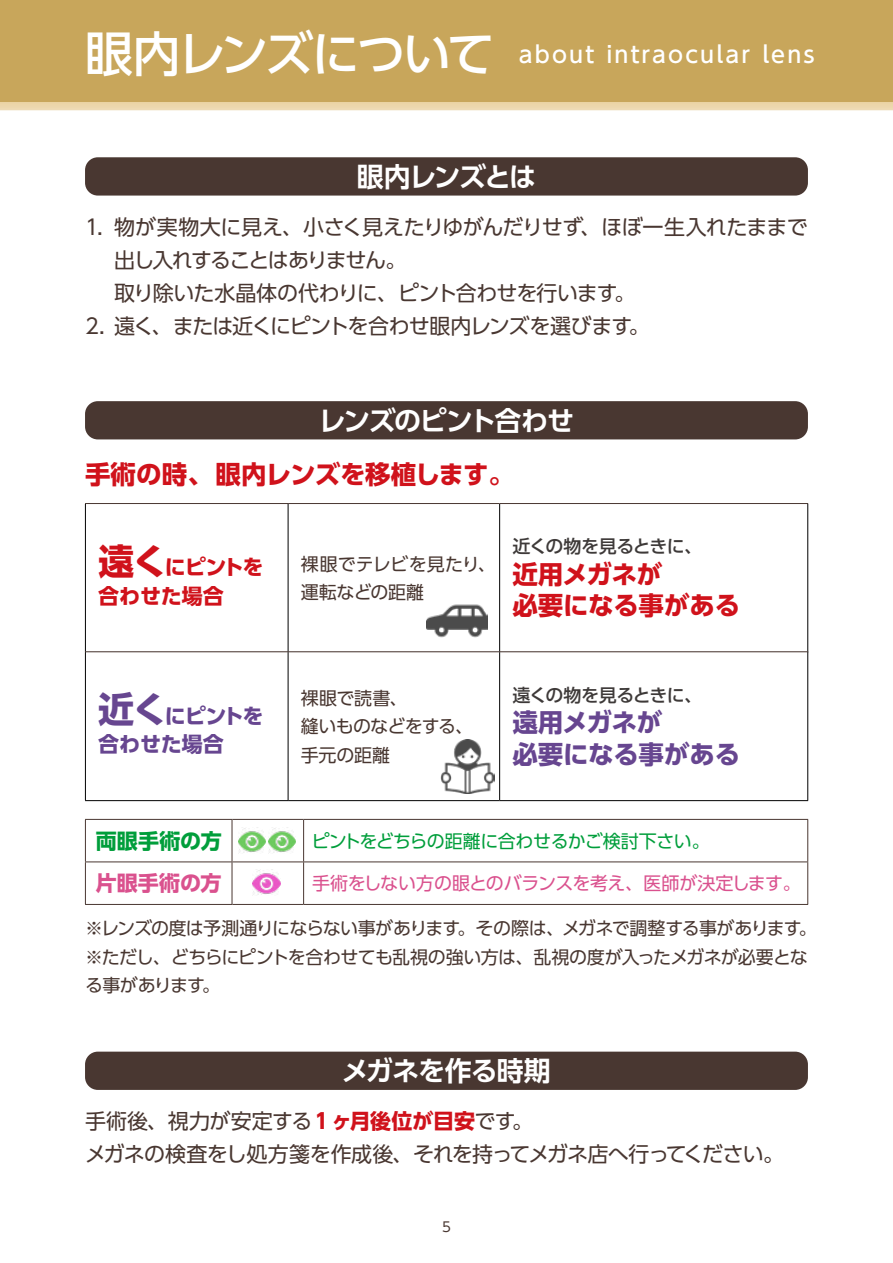
<style>
.page{position:relative;width:893px;height:1263px;background:#fff}
.page>*{position:absolute;margin:0;border:0;box-sizing:border-box;transform-origin:0 0}
.t1{font:700 27px "UD Shin Go Pro De";letter-spacing:-.05em;color:#fff}
.t2{font:700 25.5px/31.5px "UD Shin Go Pro";letter-spacing:-.01em;color:#d0121b}
.t3{font:700 25.5px/31.5px "UD Shin Go Pro";letter-spacing:-.01em;color:#674690}
.t4{font:500 22.5px "UD Shin Go Pro";letter-spacing:.095em;color:#fff}
.t5{font:21px/33px "UD Shin Go Pro";letter-spacing:-.04em;color:#493731}
.t6{font:700 21px/28.5px "UD Shin Go Pro";letter-spacing:-.005em;color:#d0121b}
.t7{font:700 21px/28.5px "UD Shin Go Pro";letter-spacing:-.005em;color:#674690}
.t8{font:700 21px "UD Shin Go Pro";letter-spacing:.01em;color:#009e3b}
.t9{font:700 21px "UD Shin Go Pro";letter-spacing:-.005em;color:#da518e}
.t10{font:18px/28.5px "UD Shin Go Pro";letter-spacing:-.035em;color:#493731}
.t11{font:18px "UD Shin Go Pro";letter-spacing:-.02em;color:#da518e}
.t12{font:18px "UD Shin Go Pro";letter-spacing:-.03em;color:#009e3b}
.t13{font:500 18px "UD Shin Go Pro";letter-spacing:-.045em;color:#3e3a39}
.t14{font:18px/28.5px "UD Shin Go Pro";letter-spacing:-.005em;color:#493731}
.t15{font:13.5px "UD Shin Go Pro";color:#493731}
.s1{font-size:48px}
.s2{font-size:36px}
.s3{font-weight:700;color:#d0121b}
</style>
<div class="page">
<div style="left:85px;top:157px;width:723px;height:39px;background:#493731;border-radius:13px"></div>
<div style="left:85px;top:401px;width:723px;height:38px;background:#493731;border-radius:13px"></div>
<div style="left:85px;top:1052px;width:723px;height:38px;background:#493731;border-radius:13px"></div>
<hr style="left:85px;top:503px;width:203px;height:1px;background:#493731">
<hr style="left:288px;top:503px;width:212px;height:1px;background:#493731">
<hr style="left:500px;top:503px;width:308px;height:1px;background:#493731">
<hr style="left:85px;top:504px;width:1px;height:148px;background:#000">
<hr style="left:288px;top:504px;width:1px;height:148px;background:#000">
<hr style="left:499px;top:504px;width:1px;height:148px;background:#000">
<hr style="left:807px;top:504px;width:1px;height:148px;background:#000">
<svg style="left:86px;top:652px;width:721px;height:148px"></svg>
<hr style="left:85px;top:651px;width:203px;height:1px;background:#493731">
<hr style="left:288px;top:651px;width:212px;height:1px;background:#493731">
<hr style="left:500px;top:651px;width:308px;height:1px;background:#493731">
<hr style="left:85px;top:652px;width:1px;height:148px;background:#000">
<hr style="left:288px;top:652px;width:1px;height:148px;background:#000">
<hr style="left:499px;top:652px;width:1px;height:148px;background:#000">
<hr style="left:807px;top:652px;width:1px;height:148px;background:#000">
<hr style="left:85px;top:800px;width:203px;height:1px;background:#000">
<hr style="left:288px;top:800px;width:212px;height:1px;background:#000">
<hr style="left:500px;top:800px;width:308px;height:1px;background:#000">
<svg style="left:86px;top:820px;width:146px;height:84px"></svg>
<hr style="left:85px;top:819px;width:147px;height:1px;background:#493731">
<hr style="left:85px;top:820px;width:1px;height:41px;background:#493731">
<hr style="left:232px;top:820px;width:1px;height:41px;background:#493731">
<hr style="left:85px;top:861px;width:147px;height:1px;background:#493731">
<hr style="left:85px;top:862px;width:1px;height:42px;background:#493731">
<hr style="left:232px;top:862px;width:1px;height:42px;background:#493731">
<hr style="left:85px;top:904px;width:147px;height:1px;background:#493731">
<hr style="left:232px;top:819px;width:72px;height:1px;background:#493731">
<hr style="left:304px;top:819px;width:504px;height:1px;background:#493731">
<hr style="left:303px;top:820px;width:1px;height:41px;background:#493731">
<hr style="left:807px;top:820px;width:1px;height:41px;background:#493731">
<hr style="left:232px;top:861px;width:72px;height:1px;background:#493731">
<hr style="left:304px;top:861px;width:504px;height:1px;background:#493731">
<hr style="left:303px;top:862px;width:1px;height:42px;background:#493731">
<hr style="left:807px;top:862px;width:1px;height:42px;background:#493731">
<hr style="left:232px;top:904px;width:72px;height:1px;background:#493731">
<hr style="left:304px;top:904px;width:504px;height:1px;background:#493731">
<img style="left:238px;top:828px;width:28px;height:25px">
<img style="left:253px;top:870px;width:27px;height:25px">
<img style="left:268px;top:828px;width:28px;height:25px">
<img style="left:441px;top:739px;width:54px;height:54px">
<img style="left:426px;top:604px;width:62px;height:34px">
<div style="left:0;top:0;width:893px;height:111px;background:#ecd7ad"></div>
<div style="left:0;top:0;width:893px;height:103px;background:#c8a65b"></div>
<p class="t4" style="left:85px;top:36px;width:731px"><span class="s1">眼内レンズについて</span> about intraocular lens</p>
<p class="t5" style="left:85px;top:210px;width:19px">1.</p>
<p class="t5" style="left:85px;top:309px;width:21px">2.</p>
<p class="t1" style="left:357px;top:154px;width:181px">眼内レンズとは</p>
<p class="t5" style="left:114px;top:210px;width:695px">物が実物大に見え、小さく見えたりゆがんだりせず、ほぼ一生入れたままで出し入れすることはありません。<br>取り除いた水晶体の代わりに、ピント合わせを行います。<br>遠く、または近くにピントを合わせ眼内レンズを選びます。</p>
<p class="t1" style="left:319px;top:398px;width:257px">レンズのピント合わせ</p>
<p class="t2" style="left:85px;top:458px;width:430px">手術の時、眼内レンズを移植します。</p>
<p class="t6" style="left:98px;top:553px;width:167px"><span class="s2">遠く</span>にピントを合わせた場合</p>
<p class="t14" style="left:301px;top:549px;width:197px">裸眼でテレビを見たり、運転などの距離</p>
<p class="t13" style="left:512px;top:532px;width:191px">近くの物を見るときに、</p>
<p class="t2" style="left:512px;top:558px;width:229px">近用メガネが<br>必要になる事がある</p>
<p class="t7" style="left:98px;top:701px;width:167px"><span class="s2">近く</span>にピントを合わせた場合</p>
<p class="t10" style="left:301px;top:683px;width:174px">裸眼で読書、<br>縫いものなどをする、手元の距離</p>
<p class="t13" style="left:512px;top:680px;width:191px">遠くの物を見るときに、</p>
<p class="t3" style="left:512px;top:706px;width:229px">遠用メガネが<br>必要になる事がある</p>
<p class="t8" style="left:96px;top:823px;width:128px">両眼手術の方</p>
<p class="t12" style="left:311px;top:826px;width:400px">ピントをどちらの距離に合わせるかご検討下さい。</p>
<p class="t9" style="left:96px;top:866px;width:127px">片眼手術の方</p>
<p class="t11" style="left:312px;top:869px;width:490px">手術をしない方の眼とのバランスを考え、医師が決定します。</p>
<p class="t10" style="left:85px;top:914px;width:733px">※レンズの度は予測通りにならない事があります。その際は、メガネで調整する事があります。※ただし、どちらにピントを合わせても乱視の強い方は、乱視の度が入ったメガネが必要となる事があります。</p>
<p class="t1" style="left:342px;top:1049px;width:210px">メガネを作る時期</p>
<p class="t5" style="left:85px;top:1104px;width:701px">手術後、視力が安定する<span class="s3">1ヶ月後位が目安</span>です。<br>メガネの検査をし処方箋を作成後、それを持ってメガネ店へ行ってください。</p>
<p class="t15" style="left:442px;top:1216px;width:10px">5</p>
</div>
